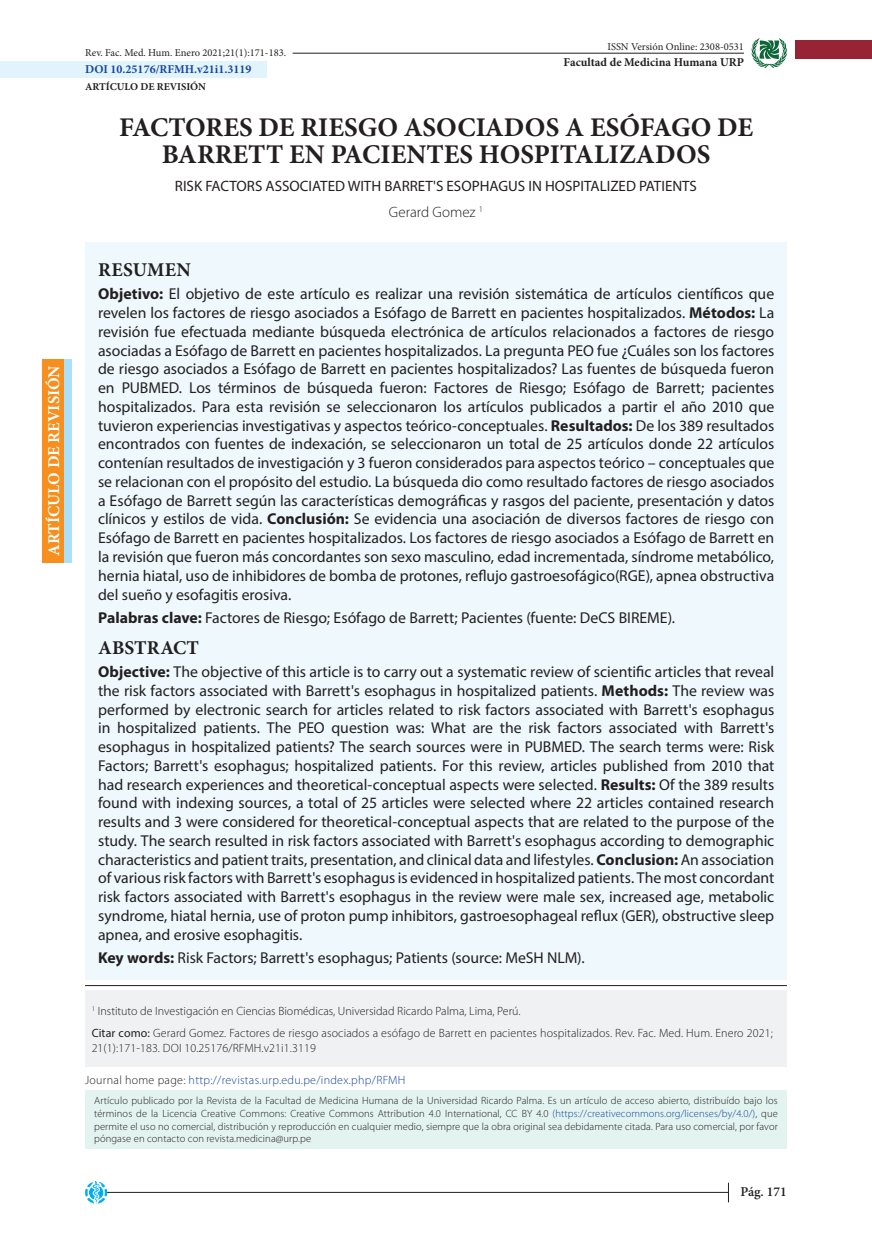
<style>
.page{position:relative;width:872px;height:1234px;background:#fff}
.page>*{position:absolute;margin:0;border:0;box-sizing:border-box;transform-origin:0 0}
.t1{font:700 27px/27px "Minion Pro";color:#231f20;text-align:center}
.t2{font:700 19.5px "Minion Pro";letter-spacing:.01em;color:#231f20}
.t3{font:700 16.5px "Minion Pro";color:#fff}
.t4{font:15.75px/18.8px "Myriad Pro";color:#231f20;text-align:justify}
.t5{font:15px "Myriad Pro";color:#231f20}
.t6{font:300 15px "Myriad Pro";color:#231f20}
.t7{font:600 13.5px "Minion Pro";color:#231f20}
.t8{font:300 12px/14.4px "Myriad Pro";letter-spacing:.01em;color:#231f20}
.t9{font:300 12px "Myriad Pro";letter-spacing:.025em;color:#18469d}
.t10{font:700 12px "Minion Pro";color:#231f20}
.t11{font:700 12px "Minion Pro";color:#18469d}
.t12{font:300 10.5px/12.6px "Myriad Pro";letter-spacing:.01em;color:#231f20;text-align:justify}
.t13{font:10.5px "Minion Pro";color:#231f20}
.t14{font:700 10.5px "Minion Pro";color:#231f20}
.s1{font-weight:700}
.s2{font-weight:400}
.s3{color:#231f20}
.s4{color:#18469d}
</style>
<div class="page">
<hr style="left:106px;top:1191px;width:623px;height:1px;background:#231f20">
<svg style="left:85px;top:1181px;width:23px;height:23px"></svg>
<svg style="left:728px;top:1182px;width:1px;height:19px"></svg>
<svg style="left:751px;top:38px;width:36px;height:30px"></svg>
<div style="left:43px;top:359px;width:29px;height:203px;background:#aae0f9"></div>
<div style="left:0;top:61px;width:266px;height:17px;background:#e1f4fc"></div>
<div style="left:85px;top:242px;width:702px;height:737px;background:#eef8fd"></div>
<hr style="left:85px;top:984px;width:702px;height:1px;background:#231f20">
<div style="left:795px;top:41px;width:77px;height:18px;background:#962435"></div>
<div style="left:85px;top:989px;width:702px;height:77px;background:#f0f1f2"></div>
<div style="left:43px;top:359px;width:21px;height:203px;background:#f68f1e"></div>
<div style="left:85px;top:1089px;width:702px;height:59px;background:#e3f3f0"></div>
<hr style="left:293px;top:53px;width:451px;height:1px;background:#231f20">
<p class="t3" style="left:42px;top:555px;width:191px;rotate:-90deg">ARTÍCULO DE REVISIÓN</p>
<p class="t13" style="left:85px;top:46px;width:202px">Rev. Fac. Med. Hum. Enero 2021;21(1):171-183.</p>
<p class="t11" style="left:85px;top:61px;width:168px">DOI 10.25176/RFMH.v21i1.3119</p>
<p class="t14" style="left:85px;top:79px;width:122px">ARTÍCULO DE REVISIÓN</p>
<p class="t13" style="left:607px;top:39px;width:138px">ISSN Versión Online: 2308-0531</p>
<p class="t10" style="left:563px;top:53px;width:182px">Facultad de Medicina Humana URP</p>
<p class="t1" style="left:119px;top:113px;width:635px">FACTORES DE RIESGO ASOCIADOS A ESÓFAGO DE<br>BARRETT EN PACIENTES HOSPITALIZADOS</p>
<p class="t5" style="left:175px;top:176px;width:523px">RISK FACTORS ASSOCIATED WITH BARRET'S ESOPHAGUS IN HOSPITALIZED PATIENTS</p>
<p class="t6" style="left:389px;top:203px;width:96px">Gerard Gomez <sup>1</sup></p>
<p class="t2" style="left:98px;top:256px;width:94px">RESUMEN</p>
<p class="t4" style="left:98px;top:284px;width:678px"><span class="s1">Objetivo:</span> El objetivo de este artículo es realizar una revisión sistemática de artículos científicos que revelen los factores de riesgo asociados a Esófago de Barrett en pacientes hospitalizados. <span class="s1">Métodos:</span> La revisión fue efectuada mediante búsqueda electrónica de artículos relacionados a factores de riesgo asociadas a Esófago de Barrett en pacientes hospitalizados. La pregunta PEO fue ¿Cuáles son los factores de riesgo asociados a Esófago de Barrett en pacientes hospitalizados? Las fuentes de búsqueda fueron en PUBMED. Los términos de búsqueda fueron: Factores de Riesgo; Esófago de Barrett; pacientes hospitalizados. Para esta revisión se seleccionaron los artículos publicados a partir el año 2010 que tuvieron experiencias investigativas y aspectos teórico-conceptuales. <span class="s1">Resultados:</span> De los 389 resultados encontrados con fuentes de indexación, se seleccionaron un total de 25 artículos donde 22 artículos contenían resultados de investigación y 3 fueron considerados para aspectos teórico – conceptuales que se relacionan con el propósito del estudio. La búsqueda dio como resultado factores de riesgo asociados a Esófago de Barrett según las características demográficas y rasgos del paciente, presentación y datos clínicos y estilos de vida. <span class="s1">Conclusión:</span> Se evidencia una asociación de diversos factores de riesgo con Esófago de Barrett en pacientes hospitalizados. Los factores de riesgo asociados a Esófago de Barrett en la revisión que fueron más concordantes son sexo masculino, edad incrementada, síndrome metabólico, hernia hiatal, uso de inhibidores de bomba de protones, reflujo gastroesofágico(RGE), apnea obstructiva del sueño y esofagitis erosiva.</p>
<p class="t4" style="left:98px;top:607px;width:578px"><span class="s1">Palabras clave:</span> Factores de Riesgo; Esófago de Barrett; Pacientes (fuente: DeCS BIREME).</p>
<p class="t2" style="left:98px;top:634px;width:102px">ABSTRACT</p>
<p class="t4" style="left:98px;top:662px;width:678px"><span class="s1">Objective:</span> The objective of this article is to carry out a systematic review of scientific articles that reveal the risk factors associated with Barrett's esophagus in hospitalized patients. <span class="s1">Methods:</span> The review was performed by electronic search for articles related to risk factors associated with Barrett's esophagus in hospitalized patients. The PEO question was: What are the risk factors associated with Barrett's esophagus in hospitalized patients? The search sources were in PUBMED. The search terms were: Risk Factors; Barrett's esophagus; hospitalized patients. For this review, articles published from 2010 that had research experiences and theoretical-conceptual aspects were selected. <span class="s1">Results:</span> Of the 389 results found with indexing sources, a total of 25 articles were selected where 22 articles contained research results and 3 were considered for theoretical-conceptual aspects that are related to the purpose of the study. The search resulted in risk factors associated with Barrett's esophagus according to demographic characteristics and patient traits, presentation, and clinical data and lifestyles. <span class="s1">Conclusion:</span> An association of various risk factors with Barrett's esophagus is evidenced in hospitalized patients. The most concordant risk factors associated with Barrett's esophagus in the review were male sex, increased age, metabolic syndrome, hiatal hernia, use of proton pump inhibitors, gastroesophageal reflux (GER), obstructive sleep apnea, and erosive esophagitis.</p>
<p class="t4" style="left:98px;top:947px;width:488px"><span class="s1">Key words:</span> Risk Factors; Barrett's esophagus; Patients (source: MeSH NLM).</p>
<p class="t8" style="left:92px;top:1002px;width:430px"><sup>1</sup> Instituto de Investigación en Ciencias Biomédicas, Universidad Ricardo Palma, Lima, Perú.</p>
<p class="t8" style="left:92px;top:1025px;width:682px"><span class="s2">Citar como:</span> Gerard Gomez. Factores de riesgo asociados a esófago de Barrett en pacientes hospitalizados. Rev. Fac. Med. Hum. Enero 2021;<br>21(1):171-183. DOI 10.25176/RFMH.v21i1.3119</p>
<p class="t9" style="left:85px;top:1072px;width:322px"><span class="s3">Journal home page:</span> http://revistas.urp.edu.pe/index.php/RFMH</p>
<p class="t12" style="left:94px;top:1094px;width:685px">Artículo publicado por la Revista de la Facultad de Medicina Humana de la Universidad Ricardo Palma. Es un artículo de acceso abierto, distribuído bajo los términos de la Licencia Creative Commons: Creative Commons Attribution 4.0 International, CC BY 4.0 <span class="s4">(https://creativecommons.org/licenses/by/4.0/)</span>, que permite el uso no comercial, distribución y reproducción en cualquier medio, siempre que la obra original sea debidamente citada. Para uso comercial, por favor póngase en contacto con revista.medicina@urp.pe</p>
<p class="t7" style="left:740px;top:1181px;width:48px">Pág. 171</p>
</div>
